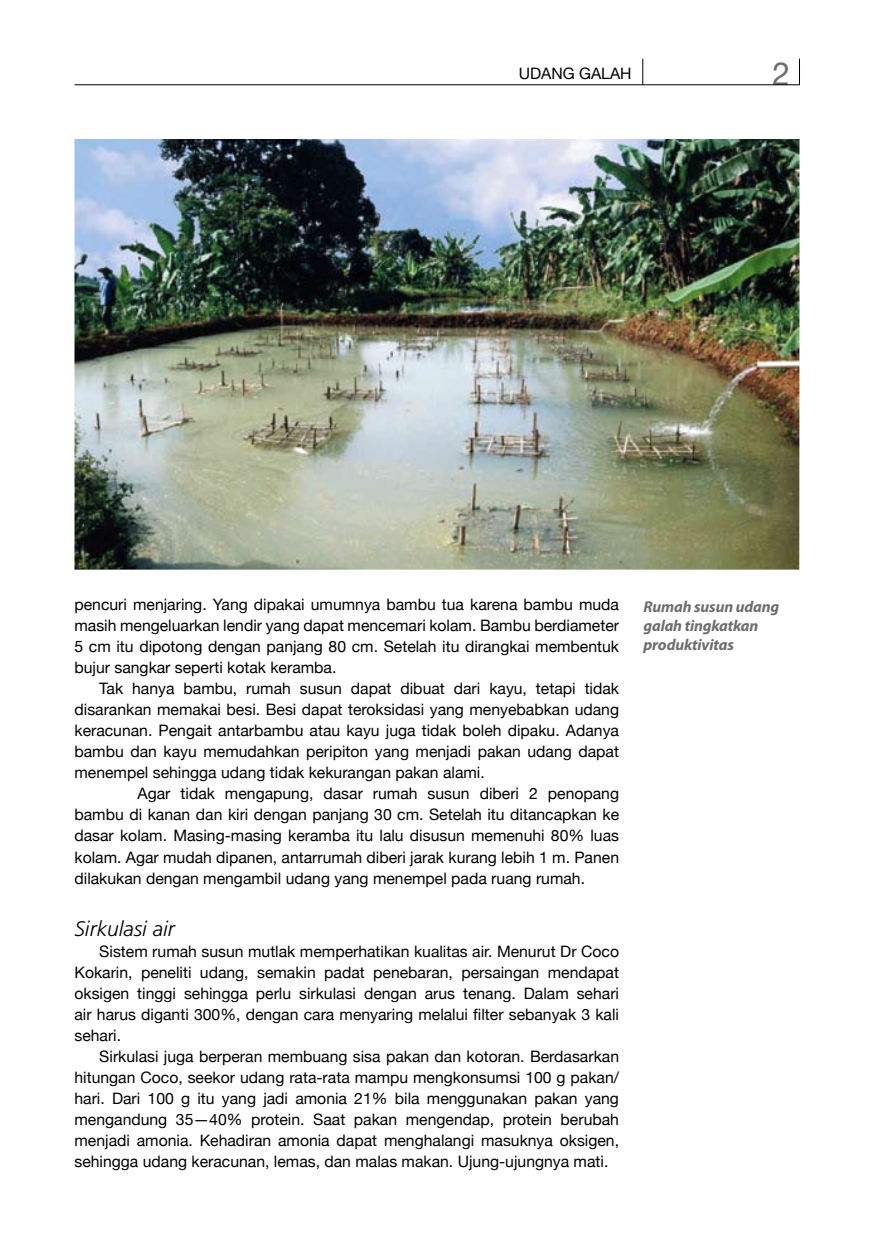
<style>
.page{position:relative;width:874px;height:1241px;background:#fff}
.page>*{position:absolute;margin:0;border:0;box-sizing:border-box;transform-origin:0 0}
.t1{font:31.5px "Helvetica Neue";color:#6b6d71}
.t2{font:italic 300 21px "Frutiger";color:#000}
.t3{font:15.75px/21px "Helvetica Neue";color:#000;text-align:justify}
.t4{font:italic 700 15.75px/19.2px "Myriad Pro";letter-spacing:-.01em;color:#6b6d71}
.t5{font:15.75px "Helvetica Neue";color:#000}
</style>
<div class="page">
<svg style="left:74px;top:58px;width:726px;height:28px"></svg>
<img style="left:74px;top:139px;width:725px;height:430px">
<p class="t5" style="left:518px;top:64px;width:114px">UDANG GALAH</p>
<h1 class="t1" style="left:772px;top:54px;width:19px">2</h1>
<p class="t3" style="left:74px;top:594px;width:546px">pencuri menjaring. Yang dipakai umumnya bambu tua karena bambu muda masih mengeluarkan lendir yang dapat mencemari kolam. Bambu berdiameter 5 cm itu dipotong dengan panjang 80 cm. Setelah itu dirangkai membentuk bujur sangkar seperti kotak keramba.</p>
<p class="t3" style="left:99px;top:678px;width:521px">Tak hanya bambu, rumah susun dapat dibuat dari kayu, tetapi tidak</p>
<p class="t3" style="left:74px;top:699px;width:546px">disarankan memakai besi. Besi dapat teroksidasi yang menyebabkan udang</p>
<p class="t3" style="left:74px;top:720px;width:545px">keracunan. Pengait antarbambu atau kayu juga tidak boleh dipaku. Adanya</p>
<p class="t3" style="left:74px;top:741px;width:545px">bambu dan kayu memudahkan peripiton yang menjadi pakan udang dapat</p>
<p class="t3" style="left:74px;top:762px;width:411px">menempel sehingga udang tidak kekurangan pakan alami.</p>
<p class="t3" style="left:137px;top:783px;width:483px">Agar tidak mengapung, dasar rumah susun diberi 2 penopang</p>
<p class="t3" style="left:74px;top:804px;width:546px">bambu di kanan dan kiri dengan panjang 30 cm. Setelah itu ditancapkan ke</p>
<p class="t3" style="left:74px;top:825px;width:545px">dasar kolam. Masing-masing keramba itu lalu disusun memenuhi 80% luas</p>
<p class="t3" style="left:74px;top:846px;width:546px">kolam. Agar mudah dipanen, antarrumah diberi jarak kurang lebih 1 m. Panen</p>
<p class="t3" style="left:74px;top:867px;width:512px">dilakukan dengan mengambil udang yang menempel pada ruang rumah.</p>
<h2 class="t2" style="left:74px;top:916px;width:102px">Sirkulasi air</h2>
<p class="t3" style="left:74px;top:940px;width:546px;text-indent:25px">Sistem rumah susun mutlak memperhatikan kualitas air. Menurut Dr Coco Kokarin, peneliti udang, semakin padat penebaran, persaingan mendapat oksigen tinggi sehingga perlu sirkulasi dengan arus tenang. Dalam sehari air harus diganti 300%, dengan cara menyaring melalui filter sebanyak 3 kali sehari.</p>
<p class="t3" style="left:74px;top:1045px;width:546px;text-indent:25px">Sirkulasi juga berperan membuang sisa pakan dan kotoran. Berdasarkan hitungan Coco, seekor udang rata-rata mampu mengkonsumsi 100 g pakan/ hari. Dari 100 g itu yang jadi amonia 21% bila menggunakan pakan yang mengandung 35—40% protein. Saat pakan mengendap, protein berubah menjadi amonia. Kehadiran amonia dapat menghalangi masuknya oksigen, sehingga udang keracunan, lemas, dan malas makan. Ujung-ujungnya mati.</p>
<p class="t4" style="left:643px;top:597px;width:137px">Rumah susun udang galah tingkatkan produktivitas</p>
</div>
